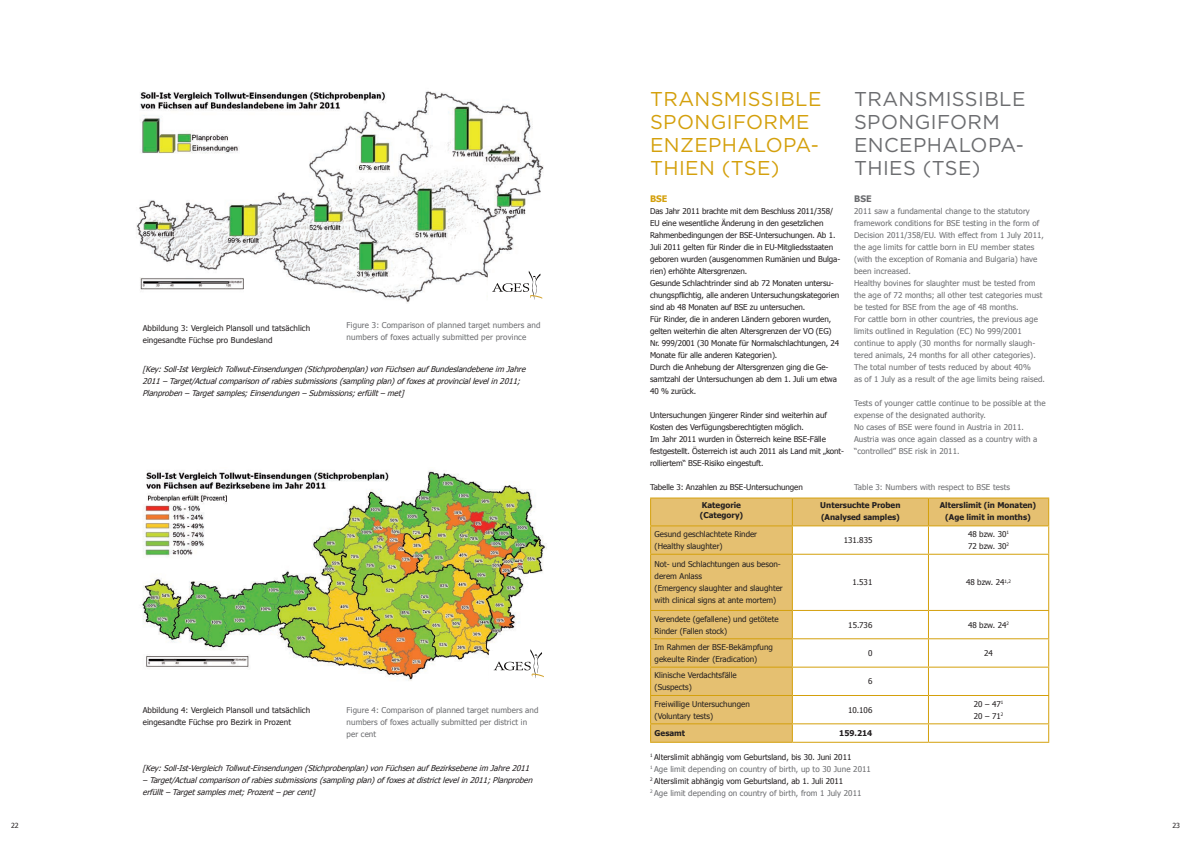
<style>
.page{position:relative;width:1191px;height:842px;background:#fff}
.page>*{position:absolute;margin:0;border:0;box-sizing:border-box;transform-origin:0 0}
.t1{font:20px/23px "Gotham";letter-spacing:.02em;color:#d4a00c}
.t2{font:20px/23px "Gotham";letter-spacing:.02em;color:#6c6d70}
.t3{font:700 9px "Tahoma";color:#d4a00c}
.t4{font:700 9px "Tahoma";color:#6c6d70}
.t5{font:8px/12px "Tahoma";letter-spacing:-.01em;color:#231f20}
.t6{font:8px/12px "Tahoma";letter-spacing:.01em;color:#6c6d70}
.t7{font:italic 8px/12px "Tahoma";color:#231f20}
.t8{font:8px/12px "Tahoma";letter-spacing:.01em;color:#231f20}
.t9{font:700 8px/12px "Tahoma";color:#231f20}
.t10{font:7px "Tahoma";color:#231f20}
.s1{color:#231f20}
</style>
<div class="page">
<img style="left:142px;top:470px;width:405px;height:211px">
<img style="left:136px;top:91px;width:407px;height:211px">
<hr style="left:792px;top:497px;width:136px;height:1px;background:#d4a00c">
<hr style="left:928px;top:497px;width:121px;height:1px;background:#d4a00c">
<hr style="left:650px;top:742px;width:142px;height:1px;background:#d4a00c">
<hr style="left:792px;top:742px;width:136px;height:1px;background:#d4a00c">
<hr style="left:928px;top:742px;width:121px;height:1px;background:#d4a00c">
<hr style="left:650px;top:497px;width:142px;height:1px;background:#d4a00c">
<svg style="left:650px;top:498px;width:399px;height:244px"></svg>
<hr style="left:650px;top:695px;width:142px;height:1px;background:#d4a00c">
<div style="left:488px;top:273px;width:57px;height:30px;background:#fff"></div>
<svg style="left:492px;top:271px;width:50px;height:29px"></svg>
<div style="left:488px;top:651px;width:61px;height:31px;background:#fff"></div>
<svg style="left:494px;top:649px;width:50px;height:29px"></svg>
<p class="t8" style="left:143px;top:322px;width:169px">Abbildung 3: Vergleich Plansoll und tatsächlich eingesandte Füchse pro Bundesland</p>
<p class="t6" style="left:346px;top:319px;width:195px">Figure 3: Comparison of planned target numbers and numbers of foxes actually submitted per province</p>
<p class="t7" style="left:142px;top:363px;width:387px">[Key :Soll-IstVergleichTollwut-Einsendungen(Stichprobenplan)vonFüchsenaufBundeslandebeneim Jahre<br>2011–Target/Actualcomparisonofrabiessubmissions(samplingplan)offoxesatprovinciallevelin2011;<br>Planproben–Targetsamples;Einsendungen–Submissions;erfüllt–met]</p>
<p class="t8" style="left:143px;top:704px;width:169px">Abbildung 4: Vergleich Plansoll und tatsächlich eingesandte Füchse pro Bezirk in Prozent</p>
<p class="t6" style="left:346px;top:704px;width:193px">Figure 4: Comparison of planned target numbers and numbers of foxes actually submitted per district in per cent</p>
<p class="t7" style="left:142px;top:762px;width:394px">[Key :Soll-Ist-VergleichTollwut-Einsendungen(Stichprobenplan)vonFüchsenaufBezirksebeneim Jahre2011 –Target/Actualcomparisonofrabiessubmissions(samplingplan)offoxesatdistrictlevelin2011;Planproben erfüllt–Targetsamplesmet;Prozent–percent]</p>
<h1 class="t1" style="left:650px;top:87px;width:173px">TRANSMISSIBLE<br>SPONGIFORME<br>ENZEPHALOPA-<br>THIEN (TSE</h1>
<h1 class="t1" style="left:771px;top:156px;width:10px">)</h1>
<p class="t3" style="left:650px;top:193px;width:19px">BSE</p>
<p class="t5" style="left:650px;top:204px;width:192px">Das Jahr 2011 brachte mit dem Beschluss 2011/358/ EU eine wesentliche Änderung in den gesetzlichen Rahmenbedingungen der BSE-Untersuchungen. Ab 1.<br>Juli 2011 gelten für Rinder die in EU-Mitgliedsstaaten geboren wurden (ausgenommen Rumänien und Bulga&shy;rien) erhöhte Altersgrenzen.<br>Gesunde Schlachtrinder sind ab 72 Monaten untersu&shy;chungspflichtig, alle anderen Untersuchungskategorien sind ab 48 Monaten auf BSE zu untersuchen.<br>Für Rinder, die in anderen Ländern geboren wurden, gelten weiterhin die alten Altersgrenzen der VO (EG)<br>Nr. 999/2001 (30 Monate für Normalschlachtungen, 24<br>Monate für alle anderen Kategorien).<br>Durch die Anhebung der Altersgrenzen ging die Ge&shy;samtzahl der Untersuchungen ab dem 1. Juli um etwa 40 % zurück.</p>
<p class="t5" style="left:650px;top:408px;width:195px">Untersuchungen jüngerer Rinder sind weiterhin auf Kosten des Verfügungsberechtigten möglich.<br>Im Jahr 2011 wurden in Österreich keine BSE-Fälle festgestellt. Österreich ist auch 2011 als Land mit „kont&shy;rolliertem“ BSE-Risiko eingestuft.</p>
<p class="t5" style="left:650px;top:480px;width:154px">Tabelle 3: Anzahlen zu BSE-Untersuchungen</p>
<h1 class="t2" style="left:854px;top:87px;width:173px">TRANSMISSIBLE<br>SPONGIFORM<br>ENCEPHALOPA-<br>THIES (TSE</h1>
<h1 class="t2" style="left:972px;top:156px;width:10px">)</h1>
<p class="t4" style="left:854px;top:193px;width:19px">BSE</p>
<p class="t6" style="left:854px;top:204px;width:192px">2011 saw a fundamental change to the statutory framework conditions for BSE testing in the form of Decision 2011/358/EU. With effect from 1 July 2011, the age limits for cattle born in EU member states (with the exception of Romania and Bulgaria) have been increased.<br>Healthy bovines for slaughter must be tested from the age of 72 months; all other test categories must be tested for BSE from the age of 48 months.<br>For cattle born in other countries, the previous age limits outlined in Regulation (EC) No 999/2001 continue to apply (30 months for normally slaugh&shy;tered animals, 24 months for all other categories).<br>The total number of tests reduced by about 40%<br>as of 1 July as a result of the age limits being raised.</p>
<p class="t6" style="left:854px;top:396px;width:193px">Tests of younger cattle continue to be possible at the expense of the designated authority.<br>No cases of BSE were found in Austria in 2011.<br>Austria was once again classed as a country with a “controlled” BSE risk in 2011.</p>
<p class="t6" style="left:854px;top:480px;width:157px">Table 3: Numbers with respect to BSE tests</p>
<p class="t9" style="left:699px;top:500px;width:45px;line-height:9.6px">Kategorie (Category)</p>
<p class="t9" style="left:820px;top:499px;width:82px">Untersuchte Proben (Analysed samples)</p>
<p class="t9" style="left:939px;top:499px;width:98px;text-align:center">Alterslimit (in Monaten) (Age limit in months)</p>
<p class="t5" style="left:654px;top:528px;width:104px">Gesund geschlachtete Rinder (Healthy slaughter)</p>
<p class="t5" style="left:843px;top:534px;width:30px">131.835</p>
<p class="t5" style="left:968px;top:528px;width:43px">48 bzw. 30<sup>1<br></sup>72 bzw. 30<sup>2</sup></p>
<p class="t5" style="left:654px;top:558px;width:130px">Not- und Schlachtungen aus beson&shy;derem Anlass<br>(Emergency slaughter and slaughter with clinical signs at ante mortem)</p>
<p class="t5" style="left:852px;top:576px;width:21px">1.531</p>
<p class="t5" style="left:966px;top:576px;width:47px">48 bzw. 24<sup>1,2</sup></p>
<p class="t5" style="left:654px;top:612px;width:125px">Verendete (gefallene) und getötete<br>Rinder (Fallen stock)</p>
<p class="t5" style="left:848px;top:618px;width:26px">15.736</p>
<p class="t5" style="left:968px;top:618px;width:43px">48 bzw. 24<sup>2</sup></p>
<p class="t5" style="left:654px;top:641px;width:120px">Im Rahmen der BSE-Bekämpfung gekeulte Rinder (Eradication)</p>
<p class="t5" style="left:868px;top:647px;width:6px">0</p>
<p class="t5" style="left:984px;top:647px;width:10px">24</p>
<p class="t5" style="left:654px;top:669px;width:84px">Klinische Verdachtsfälle (Suspects)</p>
<p class="t5" style="left:868px;top:675px;width:6px">6</p>
<p class="t5" style="left:654px;top:697px;width:97px">Freiwillige Untersuchungen (Voluntary tests)</p>
<p class="t5" style="left:848px;top:703px;width:26px">10.106</p>
<p class="t5" style="left:974px;top:697px;width:31px">20 – 47<sup>1<br></sup>20 – 71<sup>2</sup></p>
<p class="t9" style="left:654px;top:727px;width:32px">Gesamt</p>
<p class="t9" style="left:839px;top:727px;width:35px">159.214</p>
<p class="t6" style="left:650px;top:750px;width:222px"><sup>1</sup> <span class="s1">Alterslimit abhängig vom Geburtsland, bis 30. Juni 2011<br></span><sup>1</sup> Age limit depending on country of birth, up to 30 June 2011<br><sup>2</sup> <span class="s1">Alterslimit abhängig vom Geburtsland, ab 1. Juli 2011<br></span><sup>2</sup> Age limit depending on country of birth, from 1 July 2011</p>
<p class="t10" style="left:11px;top:820px;width:9px">22</p>
<p class="t10" style="left:1172px;top:820px;width:9px">23</p>
</div>
